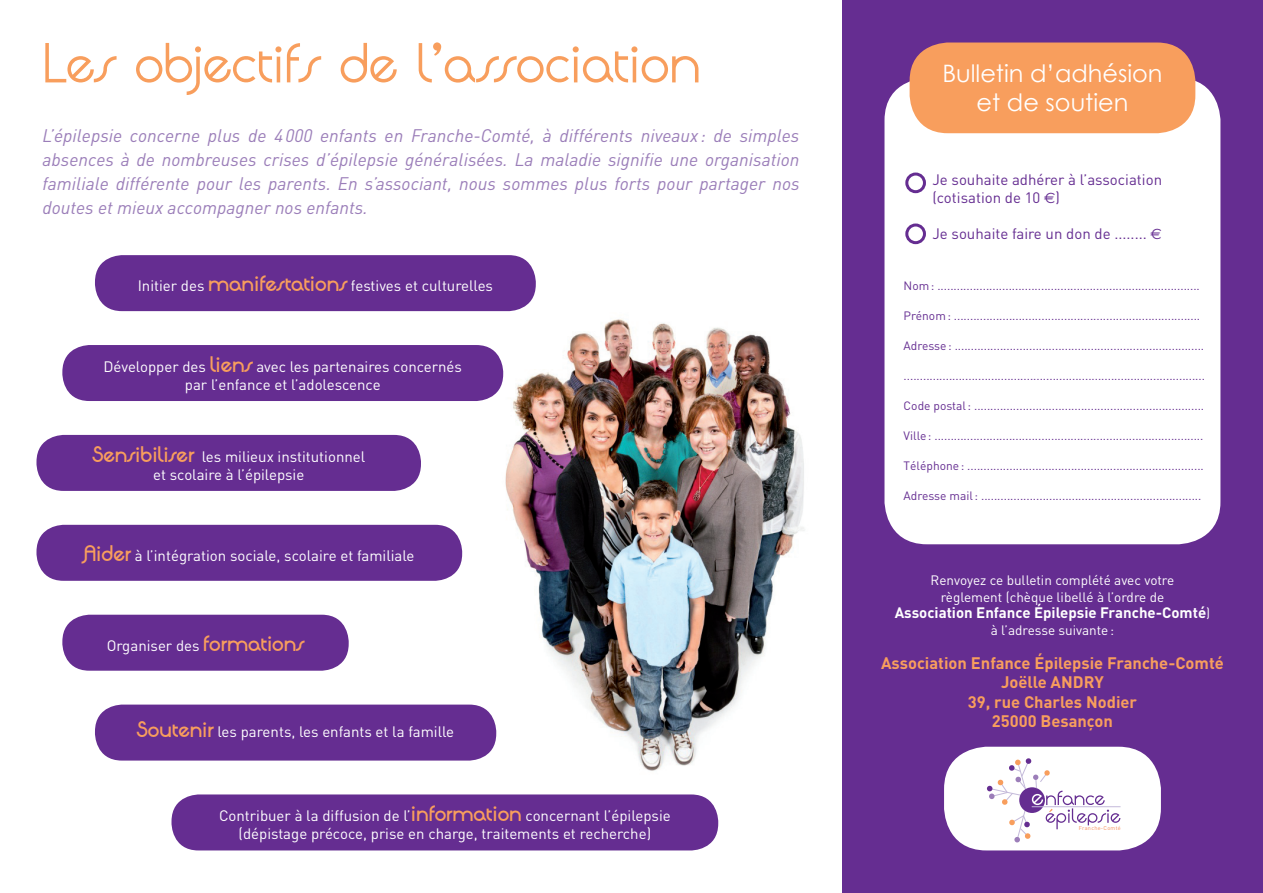
<style>
.page{position:relative;width:1263px;height:893px;background:#fff}
.page>*{position:absolute;margin:0;border:0;box-sizing:border-box;transform-origin:0 0}
.t1{font:52.5px "Quadranta";color:#f89e5d}
.t2{font:24px "Century Gothic";color:#fff}
.t3{font:italic 18px/24px "DIN";color:#9b7eb9;text-align:justify}
.t4{font:700 16.5px "DIN";color:#f89e5d}
.t5{font:15px/18px "DIN";color:#fff;text-align:center}
.t6{font:15px "DIN";color:#652d91}
.t7{font:700 15px "DIN";color:#fff}
.t8{font:13.5px "DIN";color:#fff}
.t9{font:12px "DIN";color:#652d91}
.t10{font:5.55px "DIN";letter-spacing:.05em;color:#f68e5a}
.s1{font-family:"Quadranta";font-weight:700;font-size:21px;color:#f89e5d}
.s2{font-family:"Euro Sans"}
.s3{font-weight:400;font-size:13.5px}
</style>
<div class="page">
<div style="left:842px;top:0;width:421px;height:893px;background:#652d91"></div>
<div style="left:884px;top:78px;width:336px;height:466px;background:#fff;border-radius:43px"></div>
<div style="left:944px;top:747px;width:217px;height:103px;background:#fff;border-radius:43px"></div>
<div style="left:909px;top:43px;width:286px;height:90px;background:#f89e5d;border-radius:38px"></div>
<img style="left:487px;top:303px;width:318px;height:468px">
<div style="left:95px;top:255px;width:441px;height:56px;background:#652d91;border-radius:27px"></div>
<div style="left:95px;top:705px;width:401px;height:56px;background:#652d91;border-radius:27px"></div>
<div style="left:171px;top:794px;width:547px;height:56px;background:#652d91;border-radius:27px"></div>
<div style="left:905px;top:173px;width:21px;height:20px;border:3px solid #652d91;border-radius:50%"></div>
<div style="left:905px;top:223px;width:21px;height:21px;border:3px solid #652d91;border-radius:50%"></div>
<div style="left:36px;top:525px;width:426px;height:56px;background:#652d91;border-radius:27px"></div>
<div style="left:36px;top:435px;width:385px;height:56px;background:#652d91;border-radius:27px"></div>
<div style="left:62px;top:345px;width:441px;height:56px;background:#652d91;border-radius:27px"></div>
<div style="left:62px;top:615px;width:287px;height:56px;background:#652d91;border-radius:27px"></div>
<svg style="left:987px;top:758px;width:133px;height:85px"></svg>
<p class="t1" style="left:43px;top:31px;width:660px">Les objectifs de l’association</p>
<p class="t3" style="left:43px;top:123px;width:758px">L’épilepsie concerne plus de 4 000 enfants en Franche-Comté, à différents niveaux : de simples absences à de nombreuses crises d’épilepsie généralisées. La maladie signifie une organisation familiale différente pour les parents. En s’associant, nous sommes plus forts pour partager nos doutes et mieux accompagner nos enfants.</p>
<p class="t5" style="left:138px;top:276px;width:357px">Initier des <span class="s1">manifestations</span> festives et culturelles</p>
<p class="t5" style="left:104px;top:357px;width:360px">Développer des <span class="s1">liens</span> avec les partenaires concernés</p>
<p class="t5" style="left:185px;top:375px;width:197px">par l’enfance et l’adolescence</p>
<p class="t5" style="left:92px;top:447px;width:275px"><span class="s1">Sensibiliser</span> les milieux institutionnel et scolaire à l’épilepsie</p>
<p class="t5" style="left:84px;top:546px;width:332px"><span class="s1">Aider</span> à l’intégration sociale, scolaire et familiale</p>
<p class="t5" style="left:107px;top:636px;width:199px">Organiser des <span class="s1">formations</span></p>
<p class="t5" style="left:136px;top:722px;width:319px"><span class="s1">Soutenir</span> les parents, les enfants et la famille</p>
<p class="t5" style="left:219px;top:807px;width:453px">Contribuer à la diffusion de l’<span class="s1">information</span> concernant l’épilepsie</p>
<p class="t5" style="left:239px;top:825px;width:414px">(dépistage précoce, prise en charge, traitements et recherche)</p>
<p class="t2" style="left:942px;top:59px;width:222px">Bulletin d’adhésion</p>
<p class="t2" style="left:976px;top:88px;width:153px">et de soutien</p>
<p class="t6" style="left:932px;top:170px;width:231px">Je souhaite adhérer à l’association</p>
<p class="t6" style="left:932px;top:188px;width:129px">(cotisation de 10 <span class="s2">€</span>)</p>
<p class="t6" style="left:932px;top:224px;width:231px">Je souhaite faire un don de ........ <span class="s2">€</span></p>
<p class="t9" style="left:904px;top:278px;width:298px">Nom: .................................................................................</p>
<p class="t9" style="left:904px;top:308px;width:298px">Prénom: ............................................................................</p>
<p class="t9" style="left:904px;top:338px;width:302px">Adresse: .............................................................................</p>
<p class="t9" style="left:904px;top:368px;width:303px">.............................................................................................</p>
<p class="t9" style="left:904px;top:398px;width:302px">Code postal: .......................................................................</p>
<p class="t9" style="left:904px;top:428px;width:301px">Ville: ...................................................................................</p>
<p class="t9" style="left:904px;top:458px;width:302px">Téléphone: .........................................................................</p>
<p class="t9" style="left:904px;top:488px;width:299px">Adresse mail: ....................................................................</p>
<p class="t8" style="left:931px;top:572px;width:245px">Renvoyez ce bulletin complété avec votre</p>
<p class="t8" style="left:941px;top:588px;width:225px">règlement (chèque libellé à l’ordre de</p>
<p class="t7" style="left:895px;top:603px;width:317px">Association Enfance Épilepsie Franche-Comté<span class="s3">)</span></p>
<p class="t8" style="left:991px;top:621px;width:125px">à l’adresse suivante:</p>
<p class="t4" style="left:881px;top:652px;width:344px">Association Enfance Épilepsie Franche-Comté</p>
<p class="t4" style="left:1001px;top:671px;width:104px">Joëlle ANDRY</p>
<p class="t4" style="left:968px;top:691px;width:171px">39, rue Charles Nodier</p>
<p class="t4" style="left:992px;top:710px;width:123px">25000 Besançon</p>
<p class="t10" style="left:1079px;top:825px;width:43px">Franche-Comté</p>
</div>
